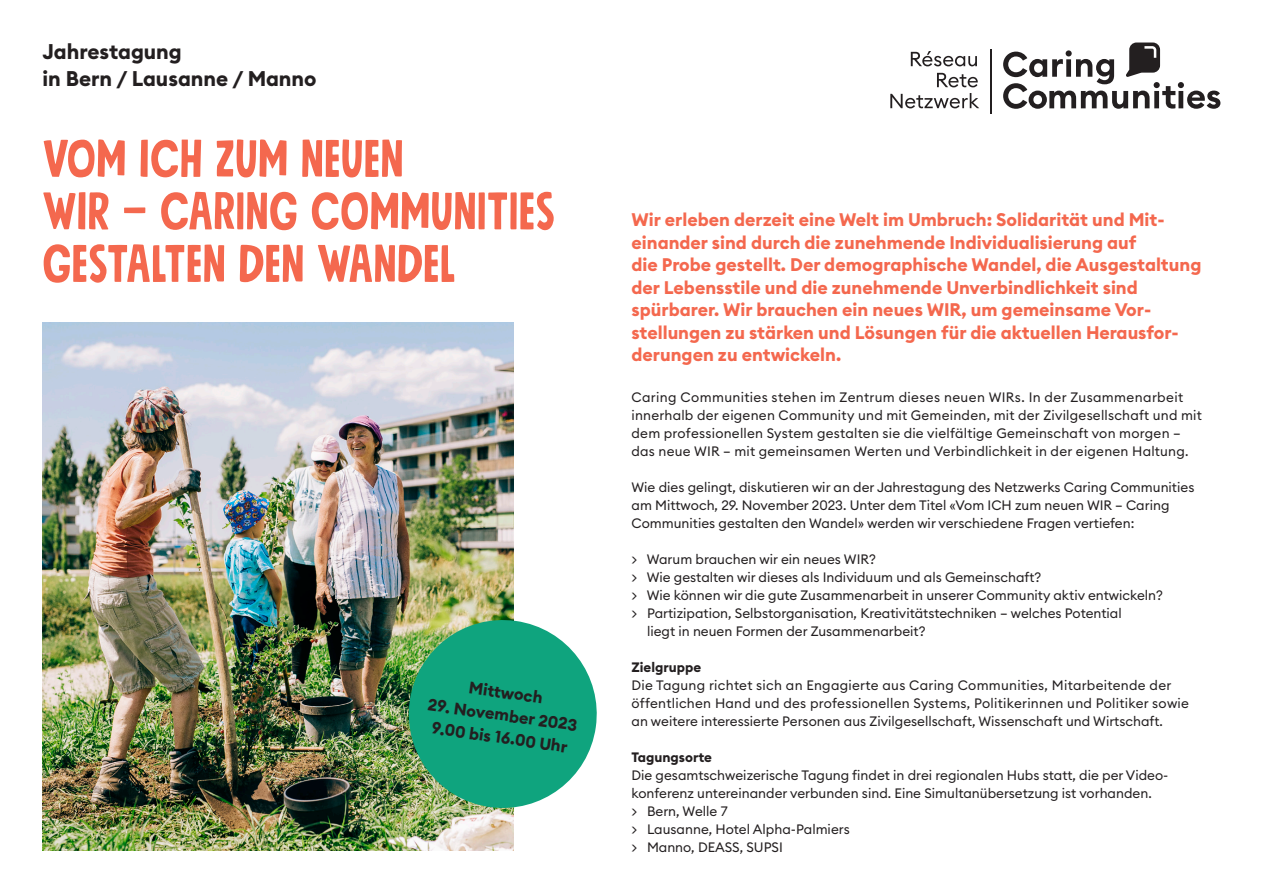
<style>
.page{position:relative;width:1263px;height:893px;background:#fff}
.page>*{position:absolute;margin:0;border:0;box-sizing:border-box;transform-origin:0 0}
.t1{font:52.5px/52.5px "Mindset Slim";letter-spacing:.015em;color:#f4684e}
.t2{font:700 21px/27px "Euclid Circular B";color:#231f20}
.t3{font:700 18px/22.5px "Euclid Circular B";color:#f4684e}
.t4{font:700 16.5px/22.5px "Euclid Circular B";color:#231f20;text-align:center}
.t5{font:13.5px/18px "Euclid Circular B";color:#231f20}
.t6{font:13.5px/18px "Euclid Circular B";letter-spacing:.02em;color:#231f20}
.t7{font:700 13.5px "Euclid Circular B";color:#231f20}
</style>
<div class="page">
<img style="left:43px;top:322px;width:471px;height:529px">
<svg style="left:911px;top:51px;width:66px;height:15px"></svg>
<svg style="left:937px;top:73px;width:41px;height:14px"></svg>
<svg style="left:890px;top:93px;width:89px;height:15px"></svg>
<hr style="left:990px;top:49px;width:2px;height:65px;background:#231f20">
<svg style="left:1003px;top:43px;width:217px;height:66px"></svg>
<img style="left:402px;top:614px;width:195px;height:200px">
<h2 class="t2" style="left:43px;top:39px;width:276px">Jahrestagung<br>in Bern / Lausanne / Manno</h2>
<h1 class="t1" style="left:43px;top:132px;width:514px">VOM ICH ZUM NEUEN<br>WIR – CARING COMMUNITIES<br>GESTALTEN DEN WANDEL</h1>
<p class="t4" style="left:470px;top:676px;width:76px;rotate:8deg">Mitt woch</p>
<p class="t4" style="left:429px;top:693px;width:153px;rotate:8deg">29. November 2023<br>9.00 bis 16.00 Uhr</p>
<p class="t3" style="left:631px;top:209px;width:571px">Wir erleben derzeit eine Welt im Umbruch: Solidarität und Mit&shy;einander sind durch die zunehmende Individualisierung auf<br>die Probe gestellt. Der demographische Wandel, die Ausgestaltung der Lebensstile und die zunehmende Unverbindlichkeit sind spürbarer. Wir brauchen ein neues WIR, um gemeinsame Vor&shy;stellungen zu stärken und Lösungen für die aktuellen Herausfor&shy;derungen zu entwickeln.</p>
<p class="t5" style="left:631px;top:388px;width:572px">Caring Communities stehen im Zentrum dieses neuen WIRs. In der Zusammenarbeit innerhalb der eigenen Community und mit Gemeinden, mit der Zivilgesellschaft und mit dem professionellen System gestalten sie die vielfältige Gemeinschaft von morgen – das neue WIR – mit gemeinsamen Werten und Verbindlichkeit in der eigenen Haltung.</p>
<p class="t5" style="left:631px;top:478px;width:564px">Wie dies gelingt, diskutieren wir an der Jahrestagung des Netzwerks Caring Communities am Mittwoch, 29. November 2023. Unter dem Titel «Vom ICH zum neuen WIR – Caring<br>Communities gestalten den Wandel» werden wir verschiedene Fragen vertiefen:</p>
<p class="t5" style="left:631px;top:550px;width:246px">&gt; Warum brauchen wir ein neues WIR?</p>
<p class="t5" style="left:631px;top:568px;width:411px">&gt; Wie gestalten wir dieses als Individuum und als Gemeinschaft?</p>
<p class="t5" style="left:631px;top:586px;width:533px">&gt; Wie können wir die gute Zusammenarbeit in unserer Community aktiv entwickeln?</p>
<p class="t5" style="left:631px;top:604px;width:492px">&gt; Partizipation, Selbstorganisation, Kreativitätstechniken – welches Potential</p>
<p class="t5" style="left:647px;top:622px;width:280px">liegt in neuen Formen der Zusammenarbeit?</p>
<p class="t7" style="left:631px;top:658px;width:71px">Zielgruppe</p>
<p class="t6" style="left:631px;top:676px;width:559px">Die Tagung richtet sich an Engagierte aus Caring Communities, Mitarbeitende der öffentlichen Hand und des professionellen Systems, Politikerinnen und Politiker sowie an weitere interessierte Personen aus Zivilgesellschaft, Wissenschaft und Wirtschaft.</p>
<p class="t7" style="left:631px;top:748px;width:82px">Tagungsorte</p>
<p class="t5" style="left:631px;top:766px;width:538px">Die gesamtschweizerische Tagung findet in drei regionalen Hubs statt, die per Video&shy;konferenz untereinander verbunden sind. Eine Simultanübersetzung ist vorhanden.<br>&gt; Bern, Welle 7<br>&gt; Lausanne, Hotel Alpha-Palmiers<br>&gt; Manno, DEASS, SUPSI</p>
</div>
